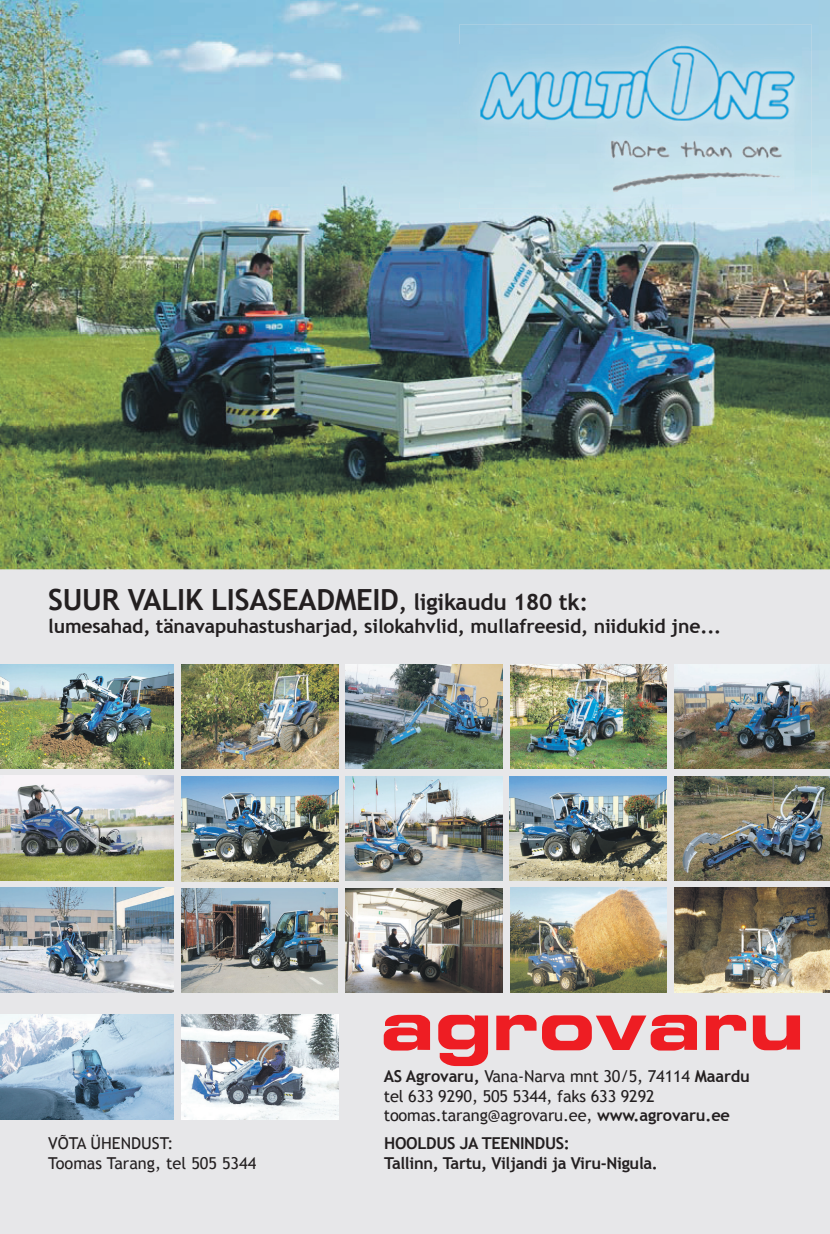
<style>
.page{position:relative;width:830px;height:1234px;background:#fff}
.page>*{position:absolute;margin:0;border:0;box-sizing:border-box;transform-origin:0 0}
.t1{font:700 29.1px "Trebuchet MS";letter-spacing:-.01em;color:#231f20}
.t2{font:700 19.35px "Trebuchet MS";letter-spacing:-.01em;color:#231f20}
.t3{font:16.35px/19.6px "Trebuchet MS";letter-spacing:-.01em;color:#231f20}
.t4{font:700 16.35px/19.6px "Trebuchet MS";letter-spacing:-.02em;color:#231f20}
.s1{font-size:22.65px}
.s2{font-weight:700}
</style>
<div class="page">
<hr style="left:829px;top:0;width:1px;height:60px;background:#b1cf39">
<div style="left:0;top:21px;width:829px;height:1212px;background:#e7e7e9"></div>
<svg style="left:383px;top:1014px;width:416px;height:51px"></svg>
<img style="left:674px;top:887px;width:155px;height:105px">
<img style="left:0;top:887px;width:174px;height:105px">
<img style="left:181px;top:888px;width:157px;height:104px">
<img style="left:510px;top:887px;width:156px;height:105px">
<img style="left:346px;top:888px;width:156px;height:104px">
<img style="left:181px;top:776px;width:157px;height:104px">
<img style="left:509px;top:776px;width:157px;height:104px">
<img style="left:0;top:775px;width:173px;height:105px">
<img style="left:674px;top:776px;width:155px;height:104px">
<img style="left:345px;top:776px;width:157px;height:104px">
<img style="left:0;top:0;width:829px;height:569px">
<img style="left:0;top:664px;width:174px;height:104px">
<img style="left:345px;top:664px;width:157px;height:104px">
<img style="left:182px;top:664px;width:156px;height:104px">
<img style="left:510px;top:664px;width:156px;height:104px">
<img style="left:674px;top:664px;width:155px;height:104px">
<img style="left:181px;top:1014px;width:157px;height:104px">
<img style="left:0;top:1014px;width:174px;height:104px">
<img style="left:459px;top:24px;width:352px;height:184px">
<img style="left:457px;top:44px;width:351px;height:157px">
<h1 class="t1" style="left:48px;top:581px;width:541px">SUUR VALIK LISASEADMEID<span class="s1">, ligikaudu 180 tk:</span></h1>
<p class="t2" style="left:48px;top:614px;width:674px">lumesahad, tänavapuhastusharjad, silokahvlid, mullafreesid, niidukid jne...</p>
<p class="t3" style="left:48px;top:1133px;width:209px">VÕTA ÜHENDUST:<br>Toomas Tarang, tel 505 5344</p>
<p class="t3" style="left:383px;top:1066px;width:367px"><span class="s2">AS Agrovaru,</span> Vana-Narva mnt 30/5, 74114 <span class="s2">Maardu </span>tel 633 9290, 505 5344, faks 633 9292 toomas.tarang@agrovaru.ee, <span class="s2">www.agrovaru.ee</span></p>
<p class="t4" style="left:384px;top:1133px;width:275px">HOOLDUS JA TEENINDUS:<br>Tallinn, Tartu, Viljandi ja Viru-Nigula.</p>
</div>
